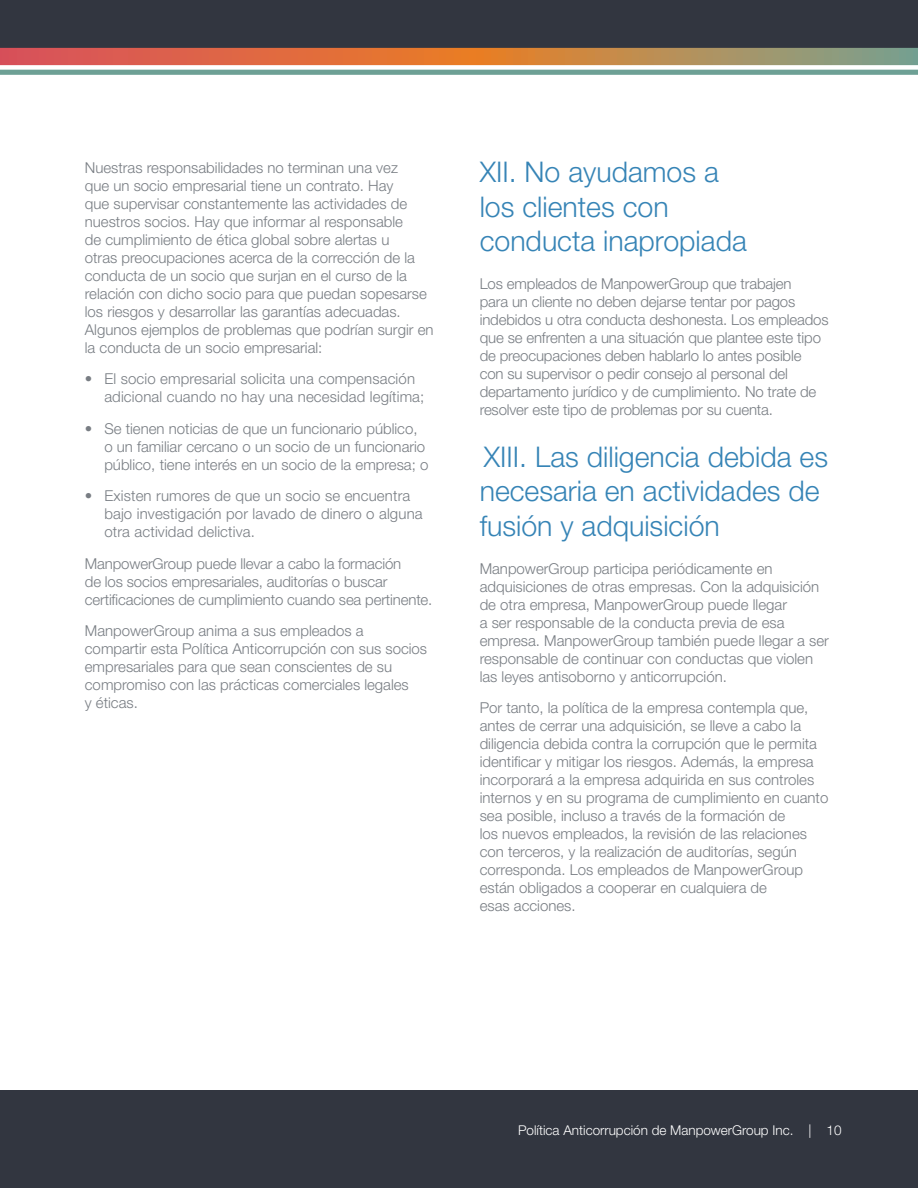
<style>
.page{position:relative;width:918px;height:1188px;background:#323640}
.page>*{position:absolute;margin:0;border:0;box-sizing:border-box;transform-origin:0 0}
.Body_Text-Gray_copy{font:300 28.5px/34.2px "Helvetica Neue LT Pro";color:#3684b6}
.Body_Text-Gray_copy-2{font:300 15px/18px "Helvetica Neue LT Pro";color:#787d83}
.t1{font:300 13.5px "Helvetica Neue LT Pro";color:#fff}
</style>
<div class="page">
<div style="left:0;top:54px;width:918px;height:1036px;background:#fff"></div>
<svg style="left:0;top:48px;width:918px;height:17px;background:#c97a4f"></svg>
<svg style="left:0;top:70px;width:918px;height:5px;background:#73a398"></svg>
<p class="Body_Text-Gray_copy-2" style="left:85px;top:158px;width:350px">Nuestras responsabilidades no terminan una vez<br>que un socio empresarial tiene un contrato. Hay<br>que supervisar constantemente las actividades de nuestros socios. Hay que informar al responsable<br>de cumplimiento de ética global sobre alertas u<br>otras preocupaciones acerca de la corrección de la conducta de un socio que surjan en el curso de la relación con dicho socio para que puedan sopesarse los riesgos y desarrollar las garantías adecuadas.<br>Algunos ejemplos de problemas que podrían surgir en la conducta de un socio empresarial:</p>
<p class="Body_Text-Gray_copy-2" style="left:104px;top:370px;width:322px;text-indent:-20px">• El socio empresarial solicita una compensación adicional cuando no hay una necesidad legítima;</p>
<p class="Body_Text-Gray_copy-2" style="left:104px;top:419px;width:325px;text-indent:-20px">• Se tienen noticias de que un funcionario público, o un familiar cercano o un socio de un funcionario público, tiene interés en un socio de la empresa; o</p>
<p class="Body_Text-Gray_copy-2" style="left:104px;top:487px;width:320px;text-indent:-20px">• Existen rumores de que un socio se encuentra bajo investigación por lavado de dinero o alguna otra actividad delictiva.</p>
<p class="Body_Text-Gray_copy-2" style="left:85px;top:554px;width:349px">ManpowerGroup puede llevar a cabo la formación<br>de los socios empresariales, auditorías o buscar certificaciones de cumplimiento cuando sea pertinente.</p>
<p class="Body_Text-Gray_copy-2" style="left:85px;top:622px;width:344px">ManpowerGroup anima a sus empleados a compartir esta Política Anticorrupción con sus socios empresariales para que sean conscientes de su compromiso con las prácticas comerciales legales<br>y éticas.</p>
<p class="Body_Text-Gray_copy" style="left:480px;top:155px;width:269px">XII. No ayudamos a los clientes con conducta inapropiada</p>
<p class="Body_Text-Gray_copy-2" style="left:480px;top:274px;width:350px">Los empleados de ManpowerGroup que trabajen<br>para un cliente no deben dejarse tentar por pagos indebidos u otra conducta deshonesta. Los empleados que se enfrenten a una situación que plantee este tipo de preocupaciones deben hablarlo lo antes posible con su supervisor o pedir consejo al personal del departamento jurídico y de cumplimiento. No trate de resolver este tipo de problemas por su cuenta.</p>
<p class="Body_Text-Gray_copy" style="left:480px;top:439px;width:350px">XIII. Las diligencia debida es necesaria en actividades de fusión y adquisición</p>
<p class="Body_Text-Gray_copy-2" style="left:480px;top:559px;width:351px">ManpowerGroup participa periódicamente en adquisiciones de otras empresas. Con la adquisición de otra empresa, ManpowerGroup puede llegar<br>a ser responsable de la conducta previa de esa empresa. ManpowerGroup también puede llegar a ser responsable de continuar con conductas que violen las leyes antisoborno y anticorrupción.</p>
<p class="Body_Text-Gray_copy-2" style="left:480px;top:699px;width:350px">Por tanto, la política de la empresa contempla que, antes de cerrar una adquisición, se lleve a cabo la diligencia debida contra la corrupción que le permita identificar y mitigar los riesgos. Además, la empresa incorporará a la empresa adquirida en sus controles internos y en su programa de cumplimiento en cuanto sea posible, incluso a través de la formación de<br>los nuevos empleados, la revisión de las relaciones con terceros, y la realización de auditorías, según corresponda. Los empleados de ManpowerGroup están obligados a cooperar en cualquiera de<br>esas acciones.</p>
<p class="t1" style="left:518px;top:1122px;width:325px">Política Anticorrupción de ManpowerGroup Inc. | 10</p>
</div>
